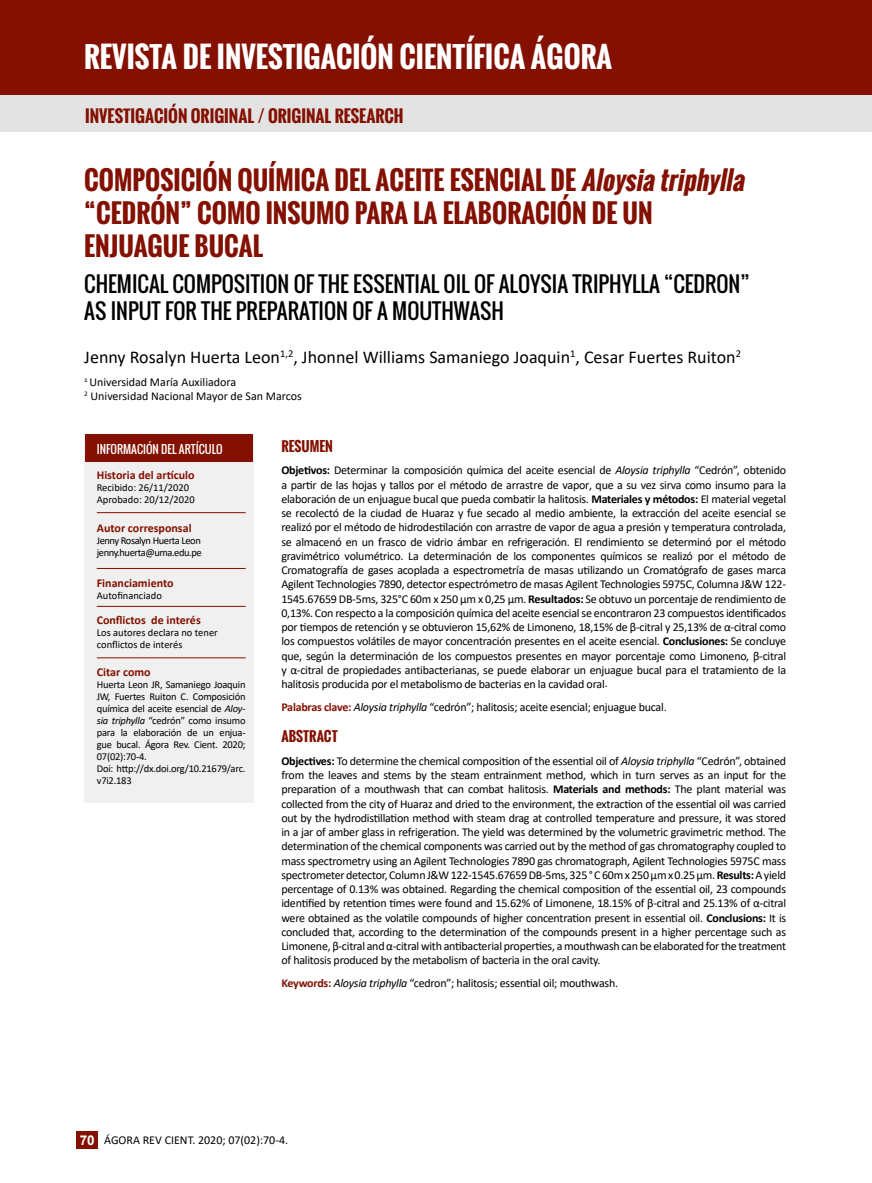
<style>
.page{position:relative;width:872px;height:1183px;background:#fff}
.page>*{position:absolute;margin:0;border:0;box-sizing:border-box;transform-origin:0 0}
.t1{font:700 28.5px "Oswald";color:#fff}
.t2{font:700 25.5px/33px "Oswald";color:#831000}
.t3{font:21px/27px "Oswald";color:#000}
.t4{font:18px "Calibri";color:#000}
.t5{font:700 16.5px "Oswald";color:#831000}
.t6{font:700 13.5px "Oswald";color:#831000}
.t7{font:12px/14.2px "Calibri";letter-spacing:-.02em;color:#000;text-align:justify}
.t8{font:12px/14.4px "Calibri";color:#000}
.t9{font:700 12px "Calibri";color:#831000}
.t10{font:11.25px "Oswald";color:#fff}
.t11{font:10.5px/12px "Calibri";letter-spacing:-.02em;color:#000}
.t12{font:10.5px/12px "Calibri";color:#000}
.t13{font:10.5px/12px "Calibri";letter-spacing:-.04em;color:#000}
.s1{font-style:italic}
.s2{font-weight:700}
.s3{font-weight:700;color:#831000}
.s4{font-family:"Arial"}
.s5{font-family:"Arial";font-weight:700;font-size:13.5px;color:#fff}
</style>
<div class="page">
<div style="left:77px;top:1131px;width:21px;height:17px;background:#831000"></div>
<div style="left:0;top:0;width:871px;height:95px;background:#831000"></div>
<div style="left:0;top:96px;width:872px;height:36px;background:#e3e3e3"></div>
<div style="left:84px;top:434px;width:169px;height:367px;background:#f0f0f0"></div>
<div style="left:85px;top:434px;width:168px;height:28px;background:#831000"></div>
<hr style="left:97px;top:512px;width:149px;height:1px;background:#831000">
<hr style="left:97px;top:568px;width:149px;height:1px;background:#831000">
<hr style="left:97px;top:657px;width:149px;height:1px;background:#831000">
<hr style="left:97px;top:606px;width:149px;height:1px;background:#831000">
<h1 class="t1" style="left:84px;top:35px;width:529px">REVISTA DE INVESTIGACIÓN CIENTÍFICA ÁGORA</h1>
<h3 class="t5" style="left:85px;top:103px;width:320px">INVESTIGACIÓN ORIGINAL / ORIGINAL RESEARCH</h3>
<h2 class="t2" style="left:84px;top:164px;width:668px">COMPOSICIÓN QUÍMICA DEL ACEITE ESENCIAL DE <span class="s1">Aloysiatriphylla </span>“CEDRÓN” COMO INSUMO PARA LA ELABORACIÓN DE UN<br>ENJUAGUE BUCAL</h2>
<h3 class="t3" style="left:84px;top:270px;width:667px">CHEMICAL COMPOSITION OF THE ESSENTIAL OIL OF ALOYSIA TRIPHYLLA “CEDRON”<br>AS INPUT FOR THE PREPARATION OF A MOUTHWASH</h3>
<h3 class="t4" style="left:84px;top:344px;width:658px">Jenny Rosalyn Huerta Leon<sup>1,2</sup>, Jhonnel Williams Samaniego Joaquin<sup>1</sup>, Cesar Fuertes Ruiton<sup>2</sup></h3>
<p class="t8" style="left:84px;top:374px;width:219px"><sup>1</sup> Universidad María Auxiliadora<br><sup>2</sup> Universidad Nacional Mayor de San Marcos</p>
<p class="t6" style="left:281px;top:435px;width:53px">RESUMEN</p>
<p class="t7" style="left:281px;top:463px;width:506px"><span class="s2">Objetivos:</span> Determinar la composición química del aceite esencial de <span class="s1">Aloysia triphylla</span> “Cedrón”, obtenido a partir de las hojas y tallos por el método de arrastre de vapor, que a su vez sirva como insumo para la elaboración de un enjuague bucal que pueda combatir la halitosis. <span class="s2">Materiales y métodos:</span> El material vegetal se recolectó de la ciudad de Huaraz y fue secado al medio ambiente, la extracción del aceite esencial se realizó por el método de hidrodestilación con arrastre de vapor de agua a presión y temperatura controlada, se almacenó en un frasco de vidrio ámbar en refrigeración. El rendimiento se determinó por el método gravimétrico volumétrico. La determinación de los componentes químicos se realizó por el método de Cromatografía de gases acoplada a espectrometría de masas utilizando un Cromatógrafo de gases marca Agilent Technologies 7890, detector espectrómetro de masas Agilent Technologies 5975C, Columna J&amp;W 122- 1545.67659 DB-5ms, 325°C 60m x 250 µm x 0,25 µm. <span class="s2">Resultados:</span> Se obtuvo un porcentaje de rendimiento de 0,13%. Con respecto a la composición química del aceite esencial se encontraron 23 compuestos identificados por tiempos de retención y se obtuvieron 15,62% de Limoneno, 18,15% de β-citral y 25,13% de α-citral como los compuestos volátiles de mayor concentración presentes en el aceite esencial. <span class="s2">Conclusiones:</span> Se concluye que, según la determinación de los compuestos presentes en mayor porcentaje como Limoneno, β-citral y α-citral de propiedades antibacterianas, se puede elaborar un enjuague bucal para el tratamiento de la halitosis producida por el metabolismo de bacterias en la cavidad oral.</p>
<p class="t7" style="left:281px;top:699px;width:387px"><span class="s3">Palabras clave:</span> <span class="s1">Aloysia triphylla</span> “cedrón”; halitosis; aceite esencial; enjuague bucal<span class="s4">.</span></p>
<p class="t6" style="left:281px;top:726px;width:58px">ABSTRACT</p>
<p class="t7" style="left:281px;top:753px;width:506px"><span class="s2">Objectives:</span> To determine the chemical composition of the essential oil of <span class="s1">Aloysia triphylla</span> “Cedrón”, obtained from the leaves and stems by the steam entrainment method, which in turn serves as an input for the preparation of a mouthwash that can combat halitosis. <span class="s2">Materials and methods:</span> The plant material was collected from the city of Huaraz and dried to the environment, the extraction of the essential oil was carried out by the hydrodistillation method with steam drag at controlled temperature and pressure, it was stored in a jar of amber glass in refrigeration. The yield was determined by the volumetric gravimetric method. The determination of the chemical components was carried out by the method of gas chromatography coupled to mass spectrometry using an Agilent Technologies 7890 gas chromatograph, Agilent Technologies 5975C mass spectrometer detector, Column J&amp;W 122-1545.67659 DB-5ms, 325 ° C 60m x 250 µm x 0.25 µm. <span class="s2">Results:</span> A yield percentage of 0.13% was obtained. Regarding the chemical composition of the essential oil, 23 compounds identified by retention times were found and 15.62% of Limonene, 18.15% of β-citral and 25.13% of α-citral were obtained as the volatile compounds of higher concentration present in essential oil. <span class="s2">Conclusions:</span> It is concluded that, according to the determination of the compounds present in a higher percentage such as Limonene, β-citral and α-citral with antibacterial properties, a mouthwash can be elaborated for the treatment of halitosis produced by the metabolism of bacteria in the oral cavity.</p>
<p class="t7" style="left:281px;top:975px;width:338px"><span class="s3">Keywords:</span> <span class="s1">Aloysia triphylla</span> “cedron”; halitosis; essential oil; mouthwash.</p>
<p class="t10" style="left:97px;top:440px;width:127px">INFORMACIÓN DEL ARTÍCULO</p>
<p class="t9" style="left:97px;top:466px;width:99px">Historia del artículo</p>
<p class="t12" style="left:97px;top:481px;width:100px">Recibido: 26/11/2020<br>Aprobado: 20/12/2020</p>
<p class="t9" style="left:97px;top:519px;width:96px">Autor corresponsal</p>
<p class="t13" style="left:97px;top:533px;width:106px">Jenny Rosalyn Huerta Leon jenny.huerta@uma.edu.pe</p>
<p class="t9" style="left:97px;top:574px;width:78px">Financiamiento</p>
<p class="t12" style="left:97px;top:589px;width:67px">Autofinanciado</p>
<p class="t9" style="left:97px;top:611px;width:105px">Conflictos de interés</p>
<p class="t12" style="left:97px;top:626px;width:123px">Los autores declara no tener conflictos de interés</p>
<p class="t9" style="left:97px;top:663px;width:55px">Citar como</p>
<p class="t11" style="left:97px;top:678px;width:150px">Huerta Leon JR, Samaniego Joaquin<br>JW, Fuertes Ruiton C. Composición química del aceite esencial de <span class="s1">Aloy&shy;sia triphylla</span> “cedrón” como insumo para la elaboración de un enjua&shy;gue bucal. Ágora Rev. Cient. 2020;<br>07(02):70-4.<br>Doi: http://dx.doi.org/10.21679/arc. v7i2.183</p>
<p class="t8" style="left:80px;top:1132px;width:210px"><span class="s5">70</span> ÁGORA REV CIENT. 2020; 07(02):70-4.</p>
</div>
